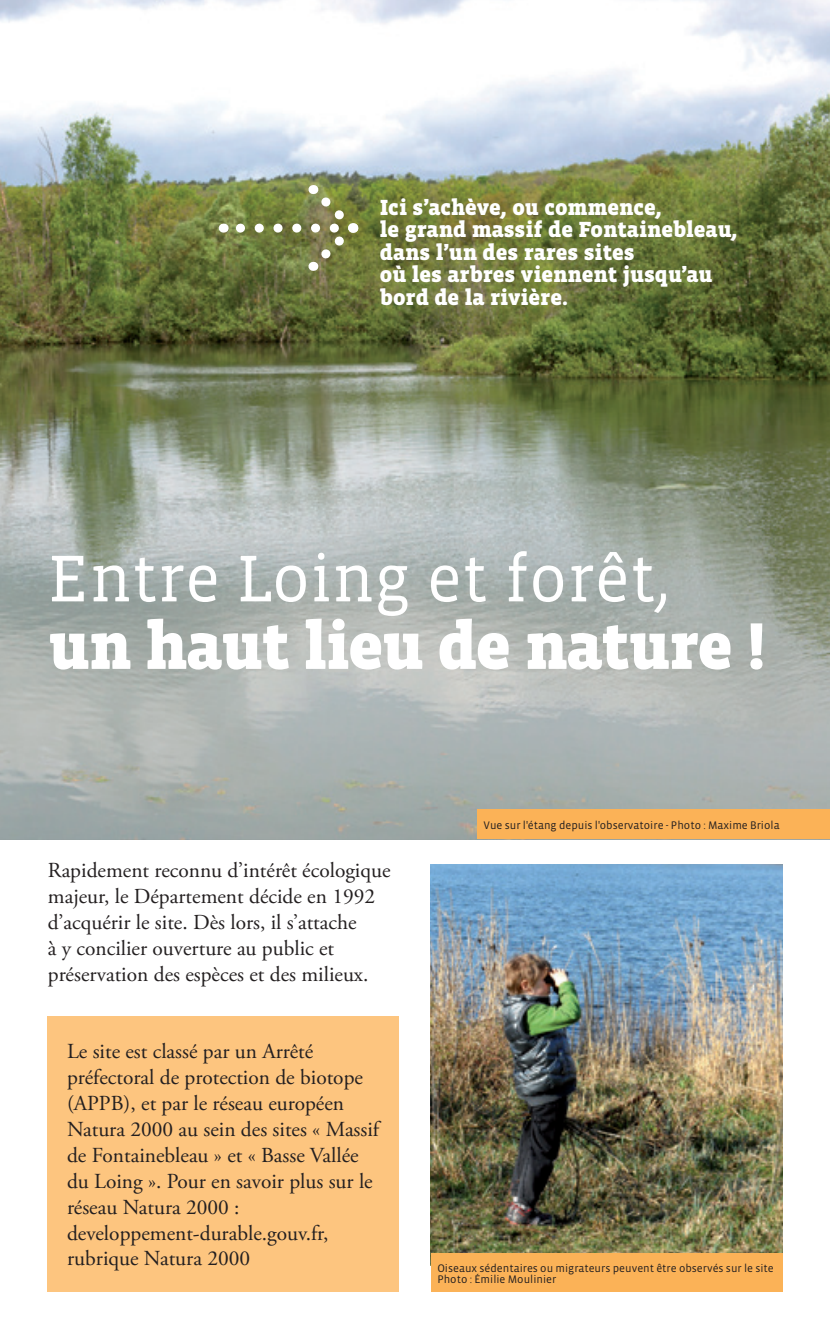
<style>
.page{position:relative;width:830px;height:1340px;background:#fff}
.page>*{position:absolute;margin:0;border:0;box-sizing:border-box;transform-origin:0 0}
.t1{font:900 67.5px "Vista Slab OTCE";letter-spacing:-.02em;color:#fff}
.t2{font:67.5px "Vista Slab OTCE";color:#fff}
.t3{font:900 22.5px/22.5px "Vista Slab OTCE";color:#fff}
.t4{font:21.38px/25.9px "Adobe Garamond Pro";color:#231f20}
.t5{font:11.25px/11.2px "Vista Sans OTCE";color:#231f20}
</style>
<div class="page">
<div style="left:48px;top:1016px;width:351px;height:276px;background:#fdc57f"></div>
<img style="left:0;top:0;width:829px;height:839px">
<svg style="left:232px;top:183px;width:122px;height:90px;background:#808950"></svg>
<div style="left:477px;top:809px;width:352px;height:30px;background:#fbb257"></div>
<img style="left:431px;top:864px;width:350px;height:389px">
<div style="left:431px;top:1253px;width:350px;height:39px;background:#fbb257"></div>
<p class="t3" style="left:379px;top:195px;width:359px">Ici s’achève, ou commence,<br>le grand massif de Fontainebleau, dans l’un des rares sites<br>où les arbres viennent jusqu’au bord de la rivière.</p>
<p class="t2" style="left:48px;top:540px;width:623px">Entre Loing et forêt,</p>
<p class="t1" style="left:48px;top:607px;width:719px">un haut lieu de nature !</p>
<p class="t4" style="left:48px;top:858px;width:344px">Rapidement reconnu d’intérêt écologique majeur, le Département décide en 1992 d’acquérir le site. Dès lors, il s’attache<br>à y concilier ouverture au public et préservation des espèces et des milieux.</p>
<p class="t4" style="left:67px;top:1039px;width:313px">Le site est classé par un Arrêté préfectoral de protection de biotope (APPB), et par le réseau européen<br>Natura 2000 au sein des sites « Massif de Fontainebleau » et « Basse Vallée du Loing ». Pour en savoir plus sur le réseau Natura 2000 :</p>
<p class="t4" style="left:67px;top:1220px;width:263px">developpement-durable.gouv.fr, rubrique Natura 2000</p>
<p class="t5" style="left:483px;top:819px;width:297px">Vue sur l'étang depuis l'observatoire - Photo : Maxime Briola</p>
<p class="t5" style="left:437px;top:1262px;width:338px">Oiseaux sédentaires ou migrateurs peuvent être observés sur le site<br>Photo : Émilie Moulinier</p>
</div>
